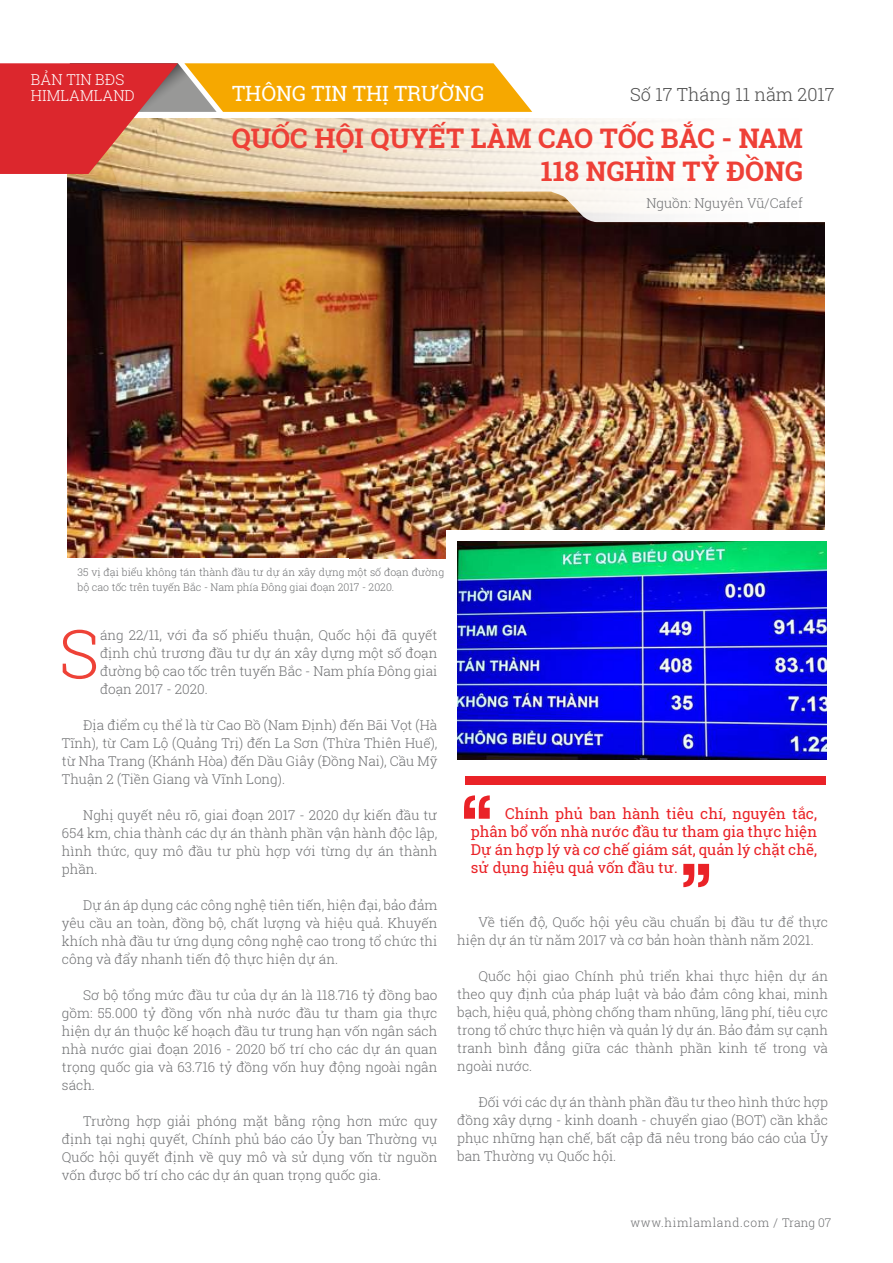
<style>
.page{position:relative;width:893px;height:1263px;background:#fff}
.page>*{position:absolute;margin:0;border:0;box-sizing:border-box;transform-origin:0 0}
.t1{font:300 67.5px "Roboto Slab";color:#ee4237}
.t2{font:700 27px/33px "Roboto Slab";color:#ee4037;text-align:right}
.t3{font:21px "Roboto Slab";color:#fff}
.t4{font:300 18px "Roboto Slab";color:#4d4d4d}
.t5{font:15px/18px "Roboto Slab";color:#ea2227;text-align:justify}
.t6{font:300 15px/16.5px "Roboto Slab";color:#fff}
.t7{font:300 13.5px/18px "Roboto Slab";color:#6f7072;text-align:justify}
.t8{font:300 12px "Roboto Slab";letter-spacing:.05em;color:#6f7072}
.t9{font:300 10.5px/15px "Roboto Slab";color:#6f7072}
</style>
<div class="page">
<img style="left:68px;top:174px;width:757px;height:384px">
<div style="left:446px;top:530px;width:380px;height:242px;background:#fff"></div>
<img style="left:457px;top:542px;width:369px;height:217px">
<svg style="left:464px;top:795px;width:26px;height:24px"></svg>
<svg style="left:683px;top:864px;width:26px;height:23px"></svg>
<svg style="left:95px;top:118px;width:730px;height:104px"></svg>
<svg style="left:0;top:63px;width:532px;height:111px;background:#e69c67"></svg>
<div style="left:466px;top:776px;width:360px;height:8px;background:#ea2227"></div>
<p class="t6" style="left:31px;top:71px;width:105px">BẢN TIN BĐS<br>HIMLAMLAND</p>
<h3 class="t3" style="left:232px;top:79px;width:254px">THÔNG TIN THỊ TRƯỜNG</h3>
<h3 class="t4" style="left:630px;top:82px;width:206px">Số 17 Tháng 11 năm 2017</h3>
<h2 class="t2" style="left:232px;top:122px;width:573px">QUỐC HỘI QUYẾT LÀM CAO TỐC BẮC - NAM<br>118 NGHÌN TỶ ĐỒNG</h2>
<p class="t7" style="left:646px;top:194px;width:158px">Nguồn: Nguyên Vũ/Cafef</p>
<p class="t9" style="left:78px;top:565px;width:368px">35 vị đại biểu không tán thành đầu tư dự án xây dựng một số đoạn đường bộ cao tốc trên tuyến Bắc - Nam phía Đông giai đoạn 2017 - 2020.</p>
<h1 class="t1" style="left:59px;top:608px;width:42px">S</h1>
<p class="t7" style="left:100px;top:626px;width:339px">áng 22/11, với đa số phiếu thuận, Quốc hội đã quyết định chủ trương đầu tư dự án xây dựng một số đoạn đường bộ cao tốc trên tuyến Bắc - Nam phía Đông giai đoạn 2017 - 2020.</p>
<p class="t7" style="left:62px;top:715px;width:377px;text-indent:21px">Địa điểm cụ thể là từ Cao Bồ (Nam Định) đến Bãi Vọt (Hà Tĩnh), từ Cam Lộ (Quảng Trị) đến La Sơn (Thừa Thiên Huế), từ Nha Trang (Khánh Hòa) đến Dầu Giây (Đồng Nai), Cầu Mỹ Thuận 2 (Tiền Giang và Vĩnh Long).</p>
<p class="t7" style="left:62px;top:805px;width:377px;text-indent:21px">Nghị quyết nêu rõ, giai đoạn 2017 - 2020 dự kiến đầu tư 654 km, chia thành các dự án thành phần vận hành độc lập, hình thức, quy mô đầu tư phù hợp với từng dự án thành phần.</p>
<p class="t7" style="left:62px;top:895px;width:377px;text-indent:21px">Dự án áp dụng các công nghệ tiên tiến, hiện đại, bảo đảm yêu cầu an toàn, đồng bộ, chất lượng và hiệu quả. Khuyến khích nhà đầu tư ứng dụng công nghệ cao trong tổ chức thi công và đẩy nhanh tiến độ thực hiện dự án.</p>
<p class="t7" style="left:62px;top:985px;width:377px;text-indent:21px">Sơ bộ tổng mức đầu tư của dự án là 118.716 tỷ đồng bao gồm: 55.000 tỷ đồng vốn nhà nước đầu tư tham gia thực hiện dự án thuộc kế hoạch đầu tư trung hạn vốn ngân sách nhà nước giai đoạn 2016 - 2020 bố trí cho các dự án quan trọng quốc gia và 63.716 tỷ đồng vốn huy động ngoài ngân sách.</p>
<p class="t7" style="left:62px;top:1111px;width:377px;text-indent:21px">Trường hợp giải phóng mặt bằng rộng hơn mức quy định tại nghị quyết, Chính phủ báo cáo Ủy ban Thường vụ Quốc hội quyết định về quy mô và sử dụng vốn từ nguồn vốn được bố trí cho các dự án quan trọng quốc gia.</p>
<p class="t5" style="left:471px;top:804px;width:348px;text-indent:34px">Chính phủ ban hành tiêu chí, nguyên tắc, phân bổ vốn nhà nước đầu tư tham gia thực hiện Dự án hợp lý và cơ chế giám sát, quản lý chặt chẽ, sử dụng hiệu quả vốn đầu tư.</p>
<p class="t7" style="left:457px;top:912px;width:372px;text-indent:21px">Về tiến độ, Quốc hội yêu cầu chuẩn bị đầu tư để thực hiện dự án từ năm 2017 và cơ bản hoàn thành năm 2021.</p>
<p class="t7" style="left:457px;top:966px;width:372px;text-indent:21px">Quốc hội giao Chính phủ triển khai thực hiện dự án theo quy định của pháp luật và bảo đảm công khai, minh bạch, hiệu quả, phòng chống tham nhũng, lãng phí, tiêu cực trong tổ chức thực hiện và quản lý dự án. Bảo đảm sự cạnh tranh bình đẳng giữa các thành phần kinh tế trong và ngoài nước.</p>
<p class="t7" style="left:457px;top:1092px;width:372px;text-indent:21px">Đối với các dự án thành phần đầu tư theo hình thức hợp đồng xây dựng - kinh doanh - chuyển giao (BOT) cần khắc phục những hạn chế, bất cập đã nêu trong báo cáo của Ủy ban Thường vụ Quốc hội.</p>
<p class="t8" style="left:630px;top:1214px;width:202px">www.himlamland.com / Trang 07</p>
</div>
